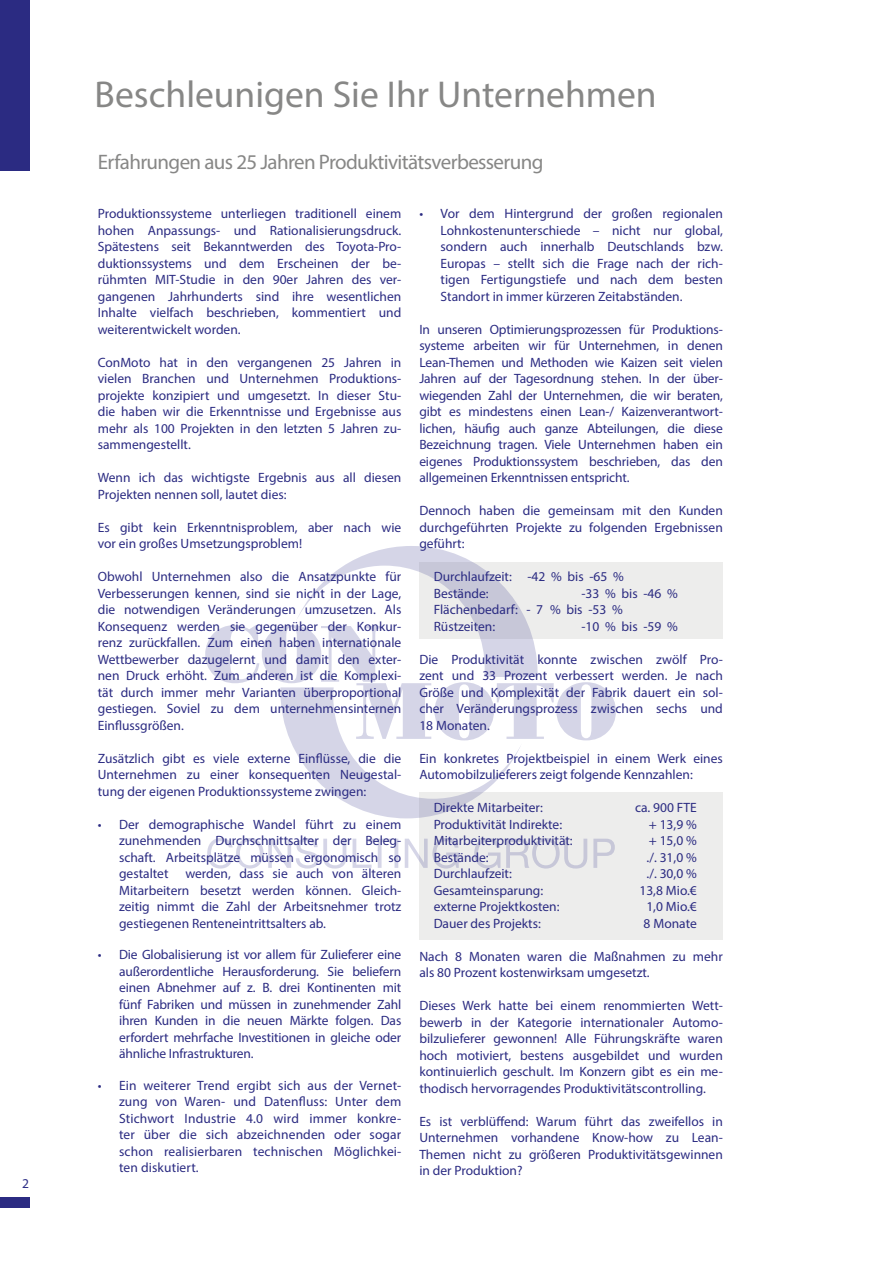
<style>
.page{position:relative;width:893px;height:1263px;background:#fff}
.page>*{position:absolute;margin:0;border:0;box-sizing:border-box;transform-origin:0 0}
.t1{font:37.5px "Myriad Pro";color:#878786}
.t2{font:21px "Myriad Pro";letter-spacing:-.03em;color:#878786}
.t3{font:13.5px/16.5px "Myriad Pro";color:#2b2b82;text-align:justify}
.t4{font:13.5px "Myriad Pro";color:#2c2d86}
</style>
<div class="page">
<div style="left:419px;top:562px;width:304px;height:77px;background:#ededec"></div>
<div style="left:419px;top:792px;width:304px;height:147px;background:#ededec"></div>
<div style="left:0;top:0;width:29px;height:170px;background:#2b2b82"></div>
<div style="left:0;top:1197px;width:29px;height:11px;background:#2b2b82"></div>
<svg style="left:205px;top:546px;width:411px;height:322px"></svg>
<p class="t4" style="left:22px;top:1175px;width:8px">2</p>
<p class="t1" style="left:95px;top:71px;width:564px">Beschleunigen Sie Ihr Unternehmen</p>
<p class="t2" style="left:98px;top:149px;width:447px">Erfahrungen aus 25 Jahren Produktivitätsverbesserung</p>
<p class="t3" style="left:98px;top:205px;width:305px">Produktionssysteme unterliegen traditionell einem hohen Anpassungs- und Rationalisierungsdruck.<br>Spätestens seit Bekanntwerden des Toyota-Pro&shy;duktionssystems und dem Erscheinen der be&shy;rühmten MIT-Studie in den 90er Jahren des ver&shy;gangenen Jahrhunderts sind ihre wesentlichen Inhalte vielfach beschrieben, kommentiert und weiterentwickelt worden.</p>
<p class="t3" style="left:98px;top:354px;width:305px">ConMoto hat in den vergangenen 25 Jahren in vielen Branchen und Unternehmen Produktions&shy;projekte konzipiert und umgesetzt. In dieser Stu&shy;die haben wir die Erkenntnisse und Ergebnisse aus mehr als 100 Projekten in den letzten 5 Jahren zu&shy;sammengestellt.</p>
<p class="t3" style="left:98px;top:469px;width:305px">Wenn ich das wichtigste Ergebnis aus all diesen<br>Projekten nennen soll, lautet dies:</p>
<p class="t3" style="left:98px;top:519px;width:305px">Es gibt kein Erkenntnisproblem, aber nach wie vor ein großes Umsetzungsproblem!</p>
<p class="t3" style="left:98px;top:568px;width:305px">Obwohl Unternehmen also die Ansatzpunkte für Verbesserungen kennen, sind sie nicht in der Lage, die notwendigen Veränderungen umzusetzen. Als Konsequenz werden sie gegenüber der Konkur&shy;renz zurückfallen. Zum einen haben internationale Wettbewerber dazugelernt und damit den exter&shy;nen Druck erhöht. Zum anderen ist die Komplexi&shy;tät durch immer mehr Varianten überproportional gestiegen. Soviel zu dem unternehmensinternen Einflussgrößen.</p>
<p class="t3" style="left:98px;top:750px;width:305px">Zusätzlich gibt es viele externe Einflüsse, die die Unternehmen zu einer konsequenten Neugestal&shy;tung der eigenen Produktionssysteme zwingen:</p>
<p class="t3" style="left:119px;top:816px;width:284px;text-indent:-21px">• Der demographische Wandel führt zu einem zunehmenden Durchschnittsalter der Beleg&shy;schaft. Arbeitsplätze müssen ergonomisch so gestaltet</p>
<p class="t3" style="left:441px;top:205px;width:284px;text-indent:-21px">• Vor dem Hintergrund der großen regionalen Lohnkostenunterschiede – nicht nur global, sondern auch innerhalb Deutschlands bzw.<br>Europas – stellt sich die Frage nach der rich&shy;tigen Fertigungstiefe und nach dem besten Standort in immer kürzeren Zeitabständen.</p>
<p class="t3" style="left:419px;top:321px;width:305px">In unseren Optimierungsprozessen für Produktions&shy;systeme arbeiten wir für Unternehmen, in denen Lean-Themen und Methoden wie Kaizen seit vielen Jahren auf der Tagesordnung stehen. In der über&shy;wiegenden Zahl der Unternehmen, die wir beraten, gibt es mindestens einen Lean-/ Kaizenverantwort&shy;lichen, häufig auch ganze Abteilungen, die diese Bezeichnung tragen. Viele Unternehmen haben ein eigenes Produktionssystem beschrieben, das den allgemeinen Erkenntnissen entspricht.</p>
<p class="t3" style="left:419px;top:502px;width:305px">Dennoch haben die gemeinsam mit den Kunden durchgeführten Projekte zu folgenden Ergebnissen geführt:</p>
<p class="t3" style="left:434px;top:568px;width:192px">Durchlaufzeit: -42 % bis -65 %</p>
<p class="t3" style="left:434px;top:585px;width:57px">Bestände:</p>
<p class="t3" style="left:581px;top:585px;width:98px">-33 % bis -46 %</p>
<p class="t3" style="left:434px;top:601px;width:191px">Flächenbedarf: - 7 % bis -53 %</p>
<p class="t3" style="left:434px;top:618px;width:63px">Rüstzeiten:</p>
<p class="t3" style="left:581px;top:618px;width:98px">-10 % bis -59 %</p>
<p class="t3" style="left:419px;top:651px;width:305px">Die Produktivität konnte zwischen zwölf Pro&shy;zent und 33 Prozent verbessert werden. Je nach Größe und Komplexität der Fabrik dauert ein sol&shy;cher Veränderungsprozess zwischen sechs und 18 Monaten.</p>
<p class="t3" style="left:419px;top:750px;width:305px">Ein konkretes Projektbeispiel in einem Werk eines<br>Automobilzulieferers zeigt folgende Kennzahlen:</p>
<p class="t3" style="left:434px;top:799px;width:111px">Direkte Mitarbeiter:</p>
<p class="t3" style="left:434px;top:816px;width:130px">Produktivität Indirekte:</p>
<p class="t3" style="left:434px;top:832px;width:141px">Mitarbeiterproduktivität:</p>
<p class="t3" style="left:434px;top:849px;width:57px">Bestände:</p>
<p class="t3" style="left:434px;top:865px;width:80px">Durchlaufzeit:</p>
<p class="t3" style="left:434px;top:882px;width:111px">Gesamteinsparung:</p>
<p class="t3" style="left:434px;top:898px;width:127px">externe Projektkosten:</p>
<p class="t3" style="left:434px;top:915px;width:109px">Dauer des Projekts:</p>
<p class="t3" style="left:419px;top:948px;width:305px">Nach 8 Monaten waren die Maßnahmen zu mehr als 80 Prozent kostenwirksam umgesetzt.</p>
<p class="t3" style="left:419px;top:997px;width:305px">Dieses Werk hatte bei einem renommierten Wett&shy;bewerb in der Kategorie internationaler Automo&shy;bilzulieferer gewonnen! Alle Führungskräfte waren hoch motiviert, bestens ausgebildet und wurden kontinuierlich geschult. Im Konzern gibt es ein me&shy;thodisch hervorragendes Produktivitätscontrolling.</p>
<p class="t3" style="left:419px;top:1113px;width:305px">Es ist verblüffend: Warum führt das zweifellos in Unternehmen vorhandene Know-how zu Lean-Themen nicht zu größeren Produktivitätsgewinnen in der Produktion?</p>
<p class="t3" style="left:635px;top:799px;width:63px">ca. 900 FTE</p>
<p class="t3" style="left:649px;top:816px;width:50px">+ 13,9 %</p>
<p class="t3" style="left:649px;top:832px;width:50px">+ 15,0 %</p>
<p class="t3" style="left:647px;top:849px;width:52px">./. 31,0 %</p>
<p class="t3" style="left:647px;top:865px;width:52px">./. 30,0 %</p>
<p class="t3" style="left:639px;top:882px;width:59px">13,8 Mio.€</p>
<p class="t3" style="left:646px;top:898px;width:52px">1,0 Mio.€</p>
<p class="t3" style="left:644px;top:915px;width:55px">8 Monate</p>
<p class="t3" style="left:119px;top:865px;width:284px;text-indent:66px">werden, dass sie auch von älteren Mitarbeitern besetzt werden können. Gleich&shy;zeitig nimmt die Zahl der Arbeitsnehmer trotz gestiegenen Renteneintrittsalters ab.</p>
<p class="t3" style="left:119px;top:946px;width:284px;text-indent:-21px">• Die Globalisierung ist vor allem für Zulieferer eine außerordentliche Herausforderung. Sie beliefern einen Abnehmer auf z. B. drei Kontinenten mit fünf Fabriken und müssen in zunehmender Zahl ihren Kunden in die neuen Märkte folgen. Das erfordert mehrfache Investitionen in gleiche oder ähnliche Infrastrukturen.</p>
<p class="t3" style="left:119px;top:1077px;width:284px;text-indent:-21px">• Ein weiterer Trend ergibt sich aus der Vernet&shy;zung von Waren- und Datenfluss: Unter dem Stichwort Industrie 4.0 wird immer konkre&shy;ter über die sich abzeichnenden oder sogar schon realisierbaren technischen Möglichkei&shy;ten diskutiert.</p>
</div>
